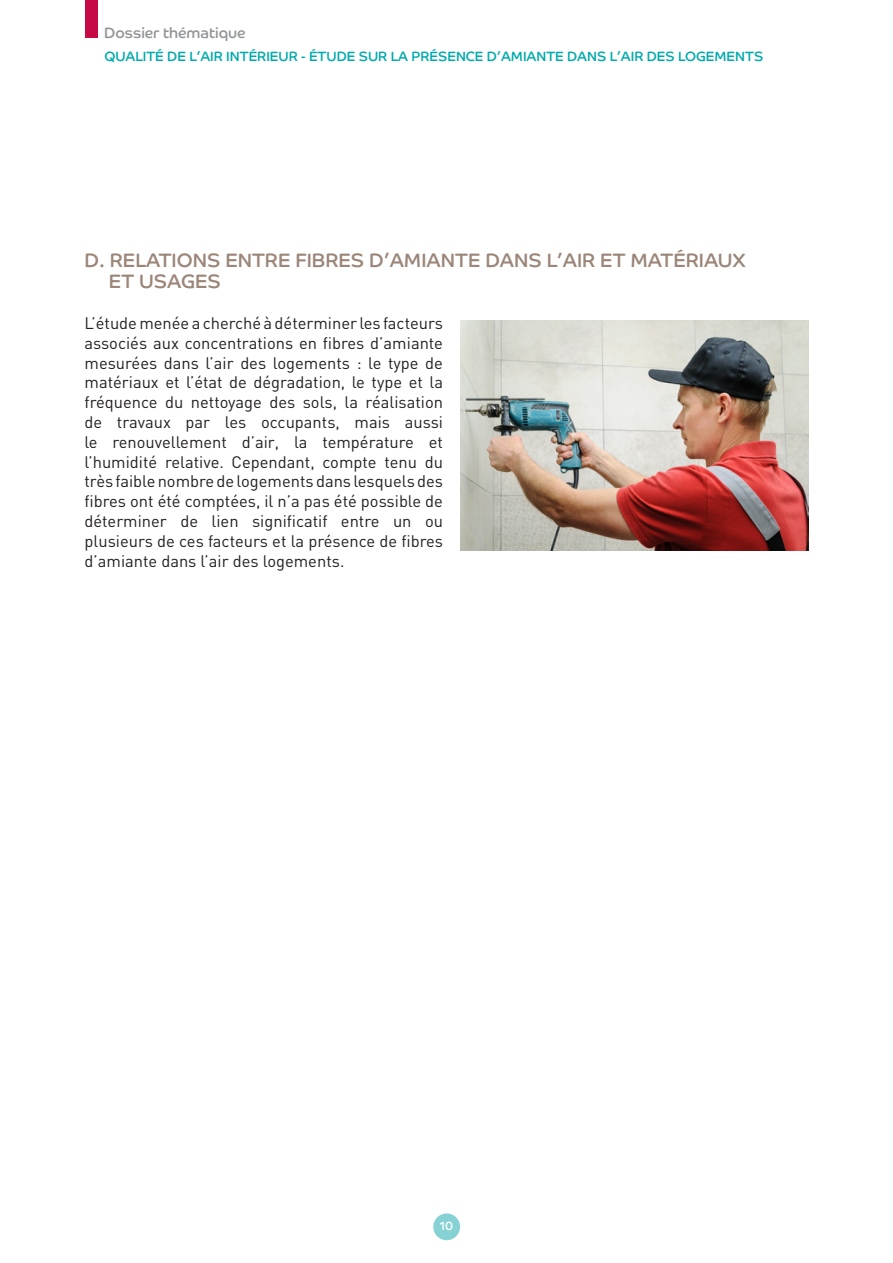
<style>
.page{position:relative;width:893px;height:1263px;background:#fff}
.page>*{position:absolute;margin:0;border:0;box-sizing:border-box;transform-origin:0 0}
.t1{font:19.5px/21px "Co Headline";color:#9b8679}
.t2{font:16.5px/19.8px "DIN";color:#231f20;text-align:justify}
.t3{font:15px "Co Headline";color:#939598}
.t4{font:13.5px "Co Headline";color:#00aaad}
.t5{font:12px "Co Headline";color:#fff}
</style>
<div class="page">
<div style="left:433px;top:1213px;width:27px;height:27px;background:#85d1d4;border-radius:50%"></div>
<div style="left:85px;top:0;width:13px;height:37px;background:#c60a45"></div>
<img style="left:460px;top:321px;width:349px;height:230px">
<p class="t3" style="left:104px;top:23px;width:143px">Dossier thématique</p>
<p class="t4" style="left:105px;top:48px;width:660px">QUALITÉ DE L’AIR INTÉRIEUR - ÉTUDE SUR LA PRÉSENCE D’AMIANTE DANS L’AIR DES LOGEMENTS</p>
<p class="t1" style="left:109px;top:250px;width:639px;text-indent:-24px">D. RELATIONS ENTRE FIBRES D’AMIANTE DANS L’AIR ET MATÉRIAUX<br>ET USAGES</p>
<p class="t2" style="left:85px;top:313px;width:360px">L’étude menée a cherché à déterminer les facteurs associés aux concentrations en fibres d’amiante mesurées dans l’air des logements : le type de matériaux et l’état de dégradation, le type et la fréquence du nettoyage des sols, la réalisation de travaux par les occupants, mais aussi le renouvellement d’air, la température et l’humidité relative. Cependant, compte tenu du très faible nombre de logements dans lesquels des fibres ont été comptées, il n’a pas été possible de déterminer de lien significatif entre un ou plusieurs de ces facteurs et la présence de fibres d’amiante dans l’air des logements.</p>
<p class="t5" style="left:440px;top:1219px;width:15px">10</p>
</div>
